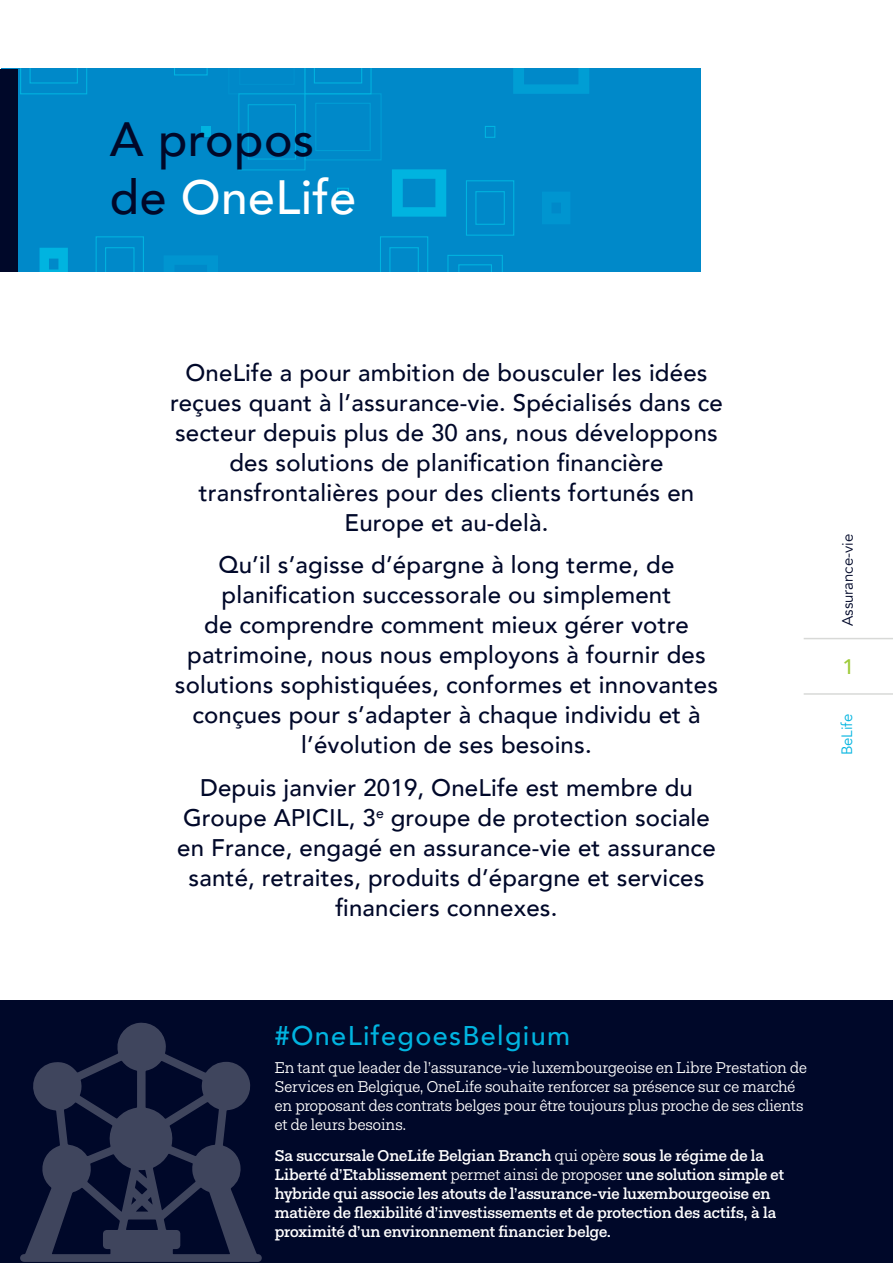
<style>
.page{position:relative;width:893px;height:1263px;background:#fff}
.page>*{position:absolute;margin:0;border:0;box-sizing:border-box;transform-origin:0 0}
.t1{font:500 48px/57.6px "Avenir";letter-spacing:.01em;color:#000829}
.Diagram_Avenir{font:500 27px "Avenir";letter-spacing:.05em;color:#00b4e0}
.Large_Body{font:500 24px/30px "Avenir";letter-spacing:.01em;color:#000829;text-align:center}
.t2{font:500 21px "Avenir";color:#9ecb3a}
.t3{font:500 15.75px/18.9px "Fakt Slab Pro";letter-spacing:-.01em;color:#fff}
.t4{font:15.75px/18.9px "Fakt Slab Pro Blond";letter-spacing:-.01em;color:#fff}
.t5{font:15px "Avenir";color:#000829}
.t6{font:15px "Avenir";color:#00b4e0}
.s1{color:#fff}
.s2{font-family:"Fakt Slab Pro Blond";font-weight:400}
</style>
<div class="page">
<hr style="left:804px;top:638px;width:89px;height:1px;background:#d8d9d7">
<hr style="left:804px;top:693px;width:89px;height:2px;background:#d8d9d7">
<div style="left:1px;top:69px;width:700px;height:203px;background:#0089c9"></div>
<svg style="left:174px;top:69px;width:34px;height:7px"></svg>
<svg style="left:20px;top:69px;width:67px;height:26px"></svg>
<svg style="left:513px;top:69px;width:76px;height:25px"></svg>
<div style="left:201px;top:126px;width:9px;height:11px;background:#00b4e0"></div>
<svg style="left:164px;top:256px;width:54px;height:16px"></svg>
<svg style="left:95px;top:236px;width:49px;height:36px"></svg>
<svg style="left:40px;top:248px;width:28px;height:24px"></svg>
<svg style="left:447px;top:255px;width:56px;height:17px"></svg>
<svg style="left:380px;top:236px;width:49px;height:36px"></svg>
<svg style="left:392px;top:169px;width:54px;height:48px"></svg>
<svg style="left:238px;top:69px;width:144px;height:101px"></svg>
<svg style="left:466px;top:180px;width:49px;height:56px"></svg>
<svg style="left:542px;top:192px;width:28px;height:32px"></svg>
<div style="left:0;top:69px;width:17px;height:202px;background:#000829"></div>
<div style="left:0;top:1001px;width:893px;height:262px;background:#000829"></div>
<svg style="left:20px;top:1022px;width:242px;height:240px"></svg>
<p class="t1" style="left:110px;top:108px;width:248px">A propos de <span class="s1">OneLife</span></p>
<p class="Large_Body" style="left:170px;top:356px;width:554px">OneLife a pour ambition de bousculer les idées reçues quant à l’assurance-vie. Spécialisés dans ce secteur depuis plus de 30 ans, nous développons des solutions de planification financière transfrontalières pour des clients fortunés en Europe et au-delà.</p>
<p class="Large_Body" style="left:175px;top:549px;width:544px">Qu’il s’agisse d’épargne à long terme, de planification successorale ou simplement<br>de comprendre comment mieux gérer votre patrimoine, nous nous employons à fournir des solutions sophistiquées, conformes et innovantes conçues pour s’adapter à chaque individu et à l’évolution de ses besoins.</p>
<p class="Large_Body" style="left:177px;top:771px;width:540px">Depuis janvier 2019, OneLife est membre du Groupe APICIL, 3<sup>e</sup> groupe de protection sociale en France, engagé en assurance-vie et assurance santé, retraites, produits d’épargne et services financiers connexes.</p>
<p class="t5" style="left:839px;top:626px;width:94px;rotate:-90deg">Assurance-vie</p>
<p class="t2" style="left:842px;top:648px;width:13px">1</p>
<p class="t6" style="left:838px;top:755px;width:43px;rotate:-90deg">BeLife</p>
<p class="Diagram_Avenir" style="left:275px;top:1013px;width:297px">#OneLifegoesBelgium</p>
<p class="t4" style="left:275px;top:1058px;width:534px">En tant que leader de l’assurance-vie luxembourgeoise en Libre Prestation de Services en Belgique, OneLife souhaite renforcer sa présence sur ce marché en proposant des contrats belges pour être toujours plus proche de ses clients et de leurs besoins.</p>
<p class="t3" style="left:275px;top:1146px;width:511px">Sa succursale OneLife Belgian Branch <span class="s2">qui opère</span> sous le régime de la Liberté d’Etablissement <span class="s2">permet ainsi de proposer</span> une solution simple et hybride qui associe les atouts de l’assurance-vie luxembourgeoise en matière de flexibilité d’investissements et de protection des actifs, à la proximité d’un environnement financier belge.</p>
</div>
